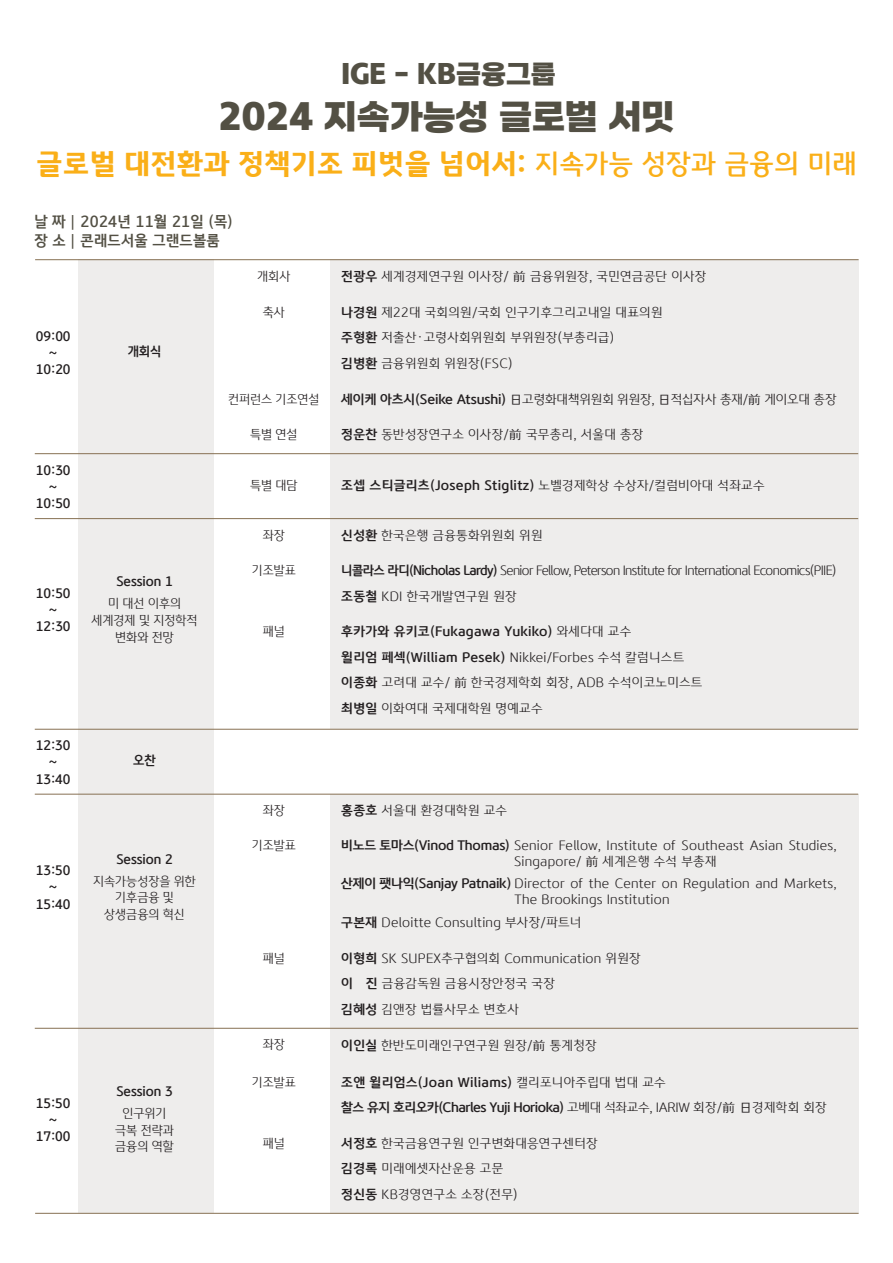
<style>
.page{position:relative;width:893px;height:1263px;background:#fff}
.page>*{position:absolute;margin:0;border:0;box-sizing:border-box;transform-origin:0 0}
.t1{font:800 33px "KBFG Display";color:#535044}
.t2{font:800 27.75px "KBFG Display";letter-spacing:.02em;color:#faaf18}
.t3{font:800 24.9px "KBFG Display";color:#535044}
.t4{font:700 14.7px/19.6px "KBFG Text";letter-spacing:.015em;color:#535044}
.t5{font:300 12.6px/25.7px "KBFG Text";letter-spacing:.02em;color:#231f20;scale:1.04 1}
.t6{font:300 12.6px/25.5px "KBFG Text";letter-spacing:-.045em;color:#231f20}
.t7{font:700 12.6px/16.6px "KBFG Text";letter-spacing:-.005em;color:#231f20;text-align:center}
.t8{font:700 12.6px "KBFG Text";letter-spacing:.02em;color:#231f20;scale:1.04 1}
.t9{font:300 12.6px/16.6px "KBFG Text";letter-spacing:-.005em;color:#231f20;text-align:center}
.t10{font:700 12.6px "KBFG Text";letter-spacing:-.04em;color:#231f20;scale:1.04 1}
.t11{font:300 12.6px "KBFG Text";letter-spacing:-.01em;color:#231f20;scale:1.04 1}
.t12{font:300 12.6px "KBFG Text";letter-spacing:.02em;color:#231f20}
.s1{font-weight:500}
.s2{font-weight:700}
.s3{font-weight:300}
</style>
<div class="page">
<div style="left:78px;top:260px;width:136px;height:953px;background:#eeedec"></div>
<div style="left:330px;top:260px;width:528px;height:469px;background:#eeedec"></div>
<div style="left:330px;top:794px;width:528px;height:419px;background:#eeedec"></div>
<hr style="left:35px;top:259px;width:823px;height:1px;background:#877153">
<hr style="left:35px;top:1213px;width:823px;height:1px;background:#877153">
<hr style="left:35px;top:453px;width:823px;height:1px;background:#877153">
<hr style="left:35px;top:518px;width:823px;height:1px;background:#877153">
<hr style="left:35px;top:729px;width:823px;height:1px;background:#877153">
<hr style="left:35px;top:794px;width:823px;height:1px;background:#877153">
<hr style="left:35px;top:1028px;width:823px;height:1px;background:#877153">
<h3 class="t3" style="left:342px;top:56px;width:216px">IGE - KB금융그룹</h3>
<h1 class="t1" style="left:218px;top:93px;width:458px">2024 지속가능성 글로벌 서밋</h1>
<h2 class="t2" style="left:37px;top:145px;width:821px">글로벌 대전환과 정책기조 피벗을 넘어서: <span class="s1">지속가능 성장과 금융의 미래</span></h2>
<p class="t4" style="left:34px;top:211px;width:200px">날 짜│2024년 11월 21일 (목) 장 소│콘래드서울 그랜드볼룸</p>
<p class="t12" style="left:257px;top:268px;width:35px">개회사</p>
<p class="t5" style="left:341px;top:263px;width:353px"><span class="s2">전광우</span> 세계경제연구원 이사장/ 前 금융위원장, 국민연금공단 이사장</p>
<p class="t7" style="left:36px;top:328px;width:36px">09:00 ~<br>10:20</p>
<p class="t7" style="left:128px;top:342px;width:35px">개회식</p>
<p class="t7" style="left:36px;top:462px;width:36px">10:30 ~<br>10:50</p>
<p class="t7" style="left:36px;top:585px;width:36px">10:50 ~<br>12:30</p>
<p class="t7" style="left:116px;top:573px;width:58px">Session 1</p>
<p class="t9" style="left:92px;top:595px;width:108px">미 대선 이후의 세계경제 및 지정학적 변화와 전망</p>
<p class="t7" style="left:36px;top:737px;width:36px">12:30 ~<br>13:40</p>
<p class="t7" style="left:133px;top:752px;width:24px">오찬</p>
<p class="t7" style="left:36px;top:862px;width:36px">13:50 ~<br>15:40</p>
<p class="t7" style="left:116px;top:850px;width:58px">Session 2</p>
<p class="t9" style="left:93px;top:872px;width:104px">지속가능성장을 위한 기후금융 및 상생금융의 혁신</p>
<p class="t7" style="left:36px;top:1095px;width:36px">15:50 ~<br>17:00</p>
<p class="t7" style="left:116px;top:1083px;width:58px">Session 3</p>
<p class="t9" style="left:115px;top:1105px;width:60px">인구위기 극복 전략과 금융의 역할</p>
<p class="t12" style="left:263px;top:304px;width:24px">축사</p>
<p class="t5" style="left:341px;top:299px;width:310px"><span class="s2">나경원</span> 제22대 국회의원/국회 인구기후그리고내일 대표의원</p>
<p class="t5" style="left:341px;top:324px;width:264px"><span class="s2">주형환</span> 저출산·고령사회위원회 부위원장(부총리급)</p>
<p class="t5" style="left:341px;top:350px;width:166px"><span class="s2">김병환</span> 금융위원회 위원장(FSC)</p>
<p class="t9" style="left:228px;top:391px;width:93px">컨퍼런스 기조연설</p>
<p class="t11" style="left:341px;top:391px;width:478px"><span class="s2">세이케 아츠시(Seike Atsushi)</span> 日고령화대책위원회 위원장, 日적십자사 총재/前 게이오대 총장</p>
<p class="t12" style="left:250px;top:426px;width:49px">특별 연설</p>
<p class="t5" style="left:341px;top:422px;width:292px"><span class="s2">정운찬</span> 동반성장연구소 이사장/前 국무총리, 서울대 총장</p>
<p class="t12" style="left:250px;top:477px;width:49px">특별 대담</p>
<p class="t8" style="left:341px;top:477px;width:409px">조셉 스티글리츠(Joseph Stiglitz) <span class="s3">노벨경제학상 수상자/컬럼비아대 석좌교수</span></p>
<p class="t12" style="left:263px;top:527px;width:24px">좌장</p>
<p class="t5" style="left:341px;top:522px;width:195px"><span class="s2">신성환</span> 한국은행 금융통화위원회 위원</p>
<p class="t12" style="left:252px;top:562px;width:46px">기조발표</p>
<p class="t6" style="left:341px;top:558px;width:497px"><span class="s2">니콜라스 라디(Nicholas Lardy)</span> Senior Fellow, Peterson Institute for International Economics(PIIE) <span class="s2">조동철</span> KDI 한국개발연구원 원장</p>
<p class="t12" style="left:263px;top:624px;width:24px">패널</p>
<p class="t5" style="left:341px;top:619px;width:349px"><span class="s2">후카가와 유키코(Fukagawa Yukiko)</span> 와세다대 교수<br><span class="s2">윌리엄 페섹(William Pesek)</span> Nikkei/Forbes 수석 칼럼니스트 <span class="s2">이종화</span> 고려대 교수/ 前 한국경제학회 회장, ADB 수석이코노미스트 <span class="s2">최병일</span> 이화여대 국제대학원 명예교수</p>
<p class="t12" style="left:263px;top:803px;width:24px">좌장</p>
<p class="t5" style="left:341px;top:798px;width:161px"><span class="s2">홍종호</span> 서울대 환경대학원 교수</p>
<p class="t12" style="left:252px;top:837px;width:46px">기조발표</p>
<p class="t5" style="left:514px;top:837px;width:312px;line-height:16.2px;text-indent:-173px"><span class="s2">비노드 토마스(Vinod Thomas)</span> Senior Fellow, Institute of Southeast Asian Studies,<br>Singapore/ 前 세계은행 수석 부총재</p>
<p class="t5" style="left:341px;top:875px;width:478px;line-height:16.2px;text-align:center"><span class="s2">산제이 팻나익(Sanjay Patnaik)</span> Director of the Center on Regulation and Markets,<br>The Brookings Institution</p>
<p class="t5" style="left:341px;top:910px;width:232px"><span class="s2">구본재</span> Deloitte Consulting 부사장/파트너</p>
<p class="t12" style="left:263px;top:950px;width:24px">패널</p>
<p class="t5" style="left:341px;top:945px;width:289px"><span class="s2">이형희</span> SK SUPEX추구협의회 Communication 위원장 <span class="s2">이 진</span> 금융감독원 금융시장안정국 국장</p>
<p class="t5" style="left:341px;top:996px;width:172px"><span class="s2">김혜성</span> 김앤장 법률사무소 변호사</p>
<p class="t12" style="left:263px;top:1037px;width:24px">좌장</p>
<p class="t5" style="left:341px;top:1032px;width:247px"><span class="s2">이인실</span> 한반도미래인구연구원 원장/前 통계청장</p>
<p class="t12" style="left:252px;top:1074px;width:46px">기조발표</p>
<p class="t8" style="left:341px;top:1074px;width:314px">조앤 윌리엄스(Joan Wiliams) <span class="s3">캘리포니아주립대 법대 교수</span></p>
<p class="t10" style="left:341px;top:1099px;width:468px">찰스 유지 호리오카(Charles Yuji Horioka) <span class="s3">고베대 석좌교수, IARIW 회장/前 日경제학회 회장</span></p>
<p class="t12" style="left:263px;top:1135px;width:24px">패널</p>
<p class="t5" style="left:341px;top:1130px;width:248px"><span class="s2">서정호</span> 한국금융연구원 인구변화대응연구센터장</p>
<p class="t5" style="left:341px;top:1181px;width:171px"><span class="s2">정신동</span> KB경영연구소 소장(전무)</p>
<p class="t5" style="left:341px;top:1156px;width:157px"><span class="s2">김경록</span> 미래에셋자산운용 고문</p>
</div>
